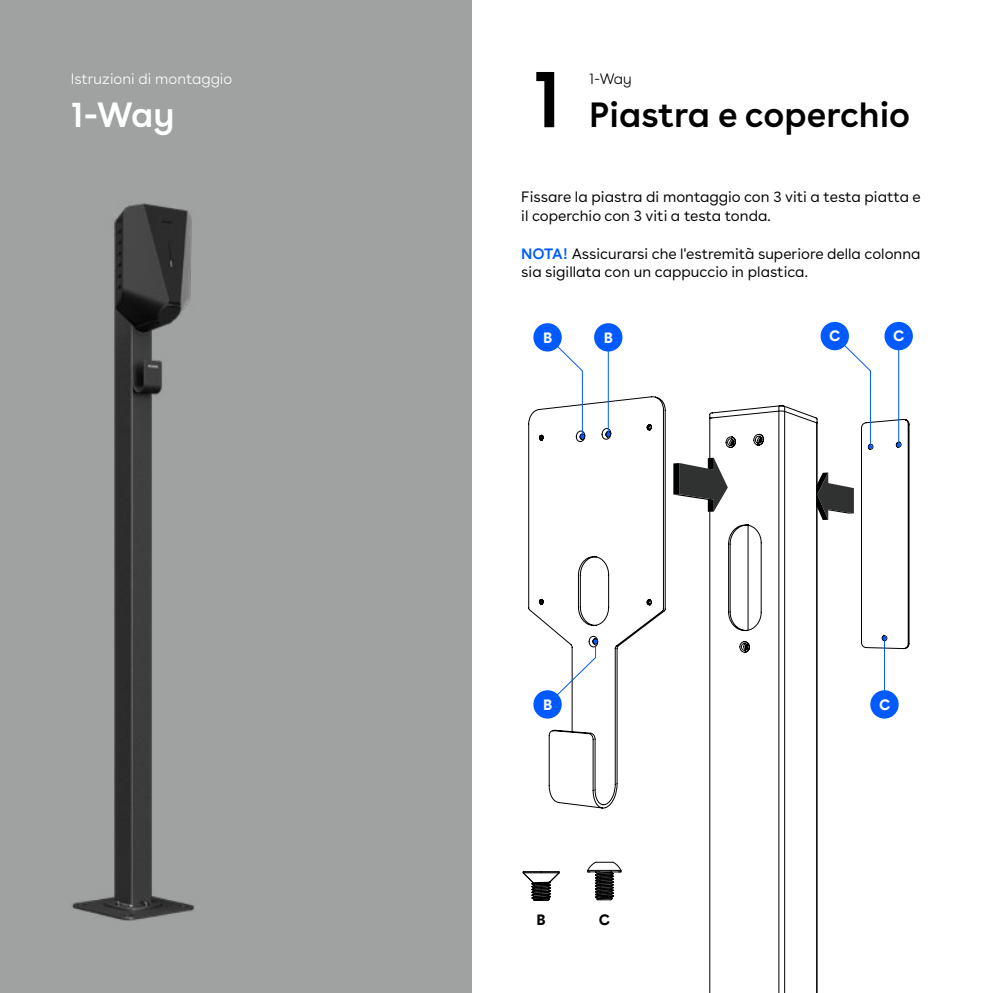
<style>
.page{position:relative;width:993px;height:993px;background:#fff}
.page>*{position:absolute;margin:0;border:0;box-sizing:border-box;transform-origin:0 0}
.t1{font:600 80px "Buenos Aires";color:#000}
.t2{font:600 35px "Buenos Aires";color:#000}
.t3{font:600 35px "Buenos Aires";color:#fff}
.t4{font:15px/18.8px "Buenos Aires";color:#000}
.t5{font:300 15px "Buenos Aires";color:#fff}
.t6{font:700 15px "Buenos Aires";color:#fff}
.t7{font:300 15px "Buenos Aires";color:#000}
.t8{font:700 15px "Buenos Aires";color:#000}
.s1{font-weight:600;color:#005aff}
</style>
<div class="page">
<div style="left:0;top:0;width:471px;height:992px;background:#9fa2a1"></div>
<svg style="left:528px;top:396px;width:137px;height:412px"></svg>
<svg style="left:708px;top:405px;width:201px;height:587px"></svg>
<svg style="left:815px;top:472px;width:38px;height:48px"></svg>
<div style="left:792px;top:450px;width:23px;height:70px;background:#fff"></div>
<svg style="left:673px;top:457px;width:54px;height:54px"></svg>
<div style="left:673px;top:463px;width:6px;height:31px;background:#000"></div>
<hr style="left:897px;top:338px;width:1px;height:107px;background:#005aff">
<svg style="left:896px;top:443px;width:4px;height:4px"></svg>
<hr style="left:607px;top:338px;width:1px;height:96px;background:#005aff">
<svg style="left:606px;top:432px;width:4px;height:4px"></svg>
<hr style="left:883px;top:638px;width:1px;height:66px;background:#005aff">
<svg style="left:882px;top:636px;width:4px;height:4px"></svg>
<svg style="left:546px;top:639px;width:51px;height:66px"></svg>
<svg style="left:545px;top:334px;width:39px;height:104px"></svg>
<svg style="left:833px;top:334px;width:39px;height:115px"></svg>
<svg style="left:522px;top:871px;width:37px;height:29px"></svg>
<svg style="left:587px;top:861px;width:34px;height:39px"></svg>
<img style="left:72px;top:203px;width:123px;height:718px">
<div style="left:533px;top:323px;width:28px;height:28px;background:#005aff;border-radius:50%"></div>
<div style="left:594px;top:323px;width:28px;height:28px;background:#005aff;border-radius:50%"></div>
<div style="left:820px;top:322px;width:28px;height:28px;background:#005aff;border-radius:50%"></div>
<div style="left:884px;top:322px;width:28px;height:28px;background:#005aff;border-radius:50%"></div>
<div style="left:870px;top:690px;width:28px;height:28px;background:#005aff;border-radius:50%"></div>
<div style="left:533px;top:690px;width:28px;height:28px;background:#005aff;border-radius:50%"></div>
<p class="t5" style="left:71px;top:67px;width:163px">Istruzioni di montaggio</p>
<h2 class="t3" style="left:71px;top:86px;width:105px">1-Way</h2>
<h1 class="t1" style="left:532px;top:32px;width:31px">1</h1>
<p class="t7" style="left:589px;top:67px;width:44px">1-Way</p>
<h2 class="t2" style="left:589px;top:86px;width:322px">Piastra e coperchio</h2>
<p class="t4" style="left:521px;top:186px;width:401px">Fissare la piastra di montaggio con 3 viti a testa piatta e il coperchio con 3 viti a testa tonda.</p>
<p class="t4" style="left:521px;top:242px;width:400px"><span class="s1">NOTA!</span> Assicurarsi che l'estremità superiore della colonna sia sigillata con un cappuccio in plastica.</p>
<p class="t6" style="left:543px;top:324px;width:11px">B</p>
<p class="t6" style="left:603px;top:324px;width:11px">B</p>
<p class="t6" style="left:829px;top:323px;width:13px">C</p>
<p class="t6" style="left:892px;top:323px;width:13px">C</p>
<p class="t6" style="left:543px;top:691px;width:11px">B</p>
<p class="t6" style="left:878px;top:691px;width:13px">C</p>
<p class="t8" style="left:536px;top:906px;width:11px">B</p>
<p class="t8" style="left:598px;top:906px;width:13px">C</p>
</div>
